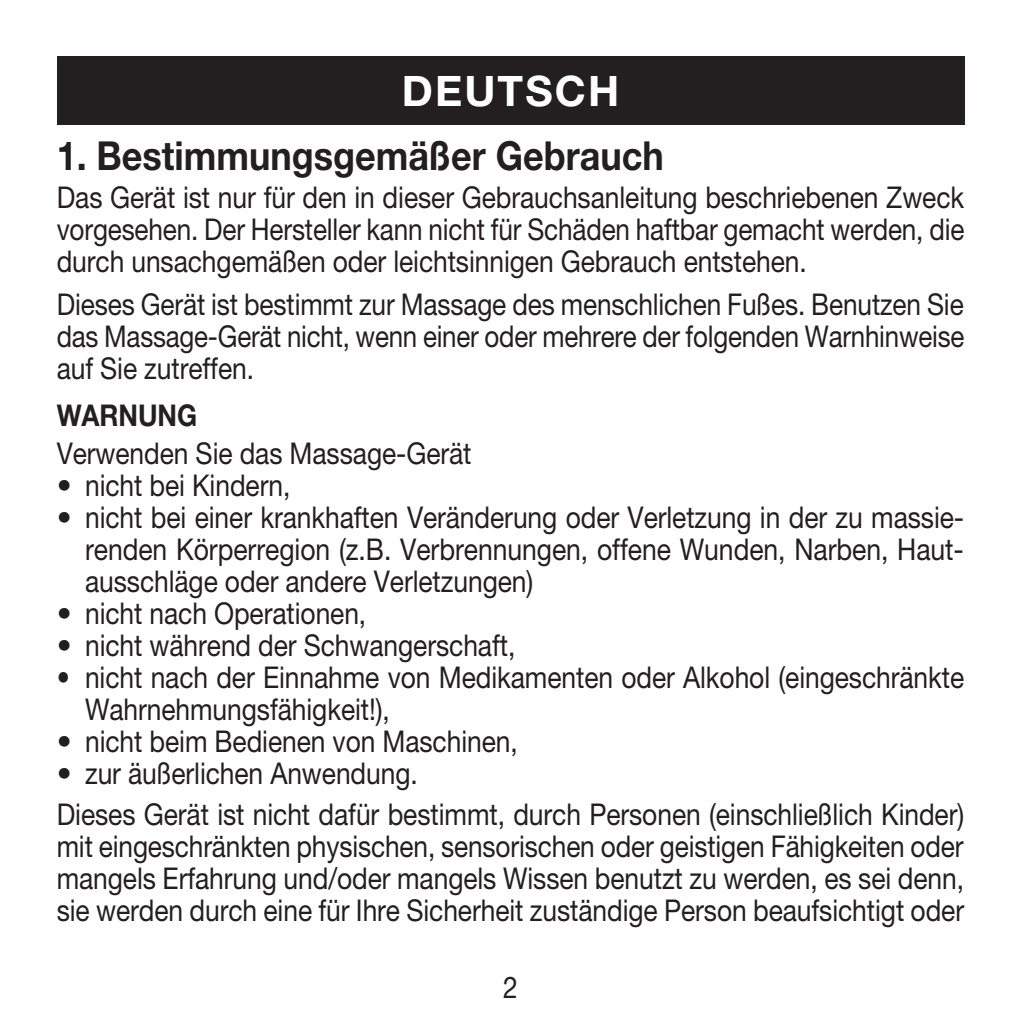
<style>
.page{position:relative;width:1021px;height:1021px;background:#fff}
.page>*{position:absolute;margin:0;border:0;box-sizing:border-box;transform-origin:0 0}
.t1{font:700 42px "Helvetica Neue LT Pro";letter-spacing:.05em;color:#fff}
.t2{font:700 40px "Helvetica Neue LT Pro";color:#231f20;scale:.9 1}
.t3{font:30px/32px "Helvetica Neue LT Pro";letter-spacing:-.005em;color:#231f20;text-align:justify}
.t4{font:30px/32px "Helvetica Neue LT Pro";letter-spacing:-.005em;color:#231f20;text-align:justify;scale:.87 1}
.t5{font:30px/32px "Helvetica Neue LT Pro";letter-spacing:-.005em;color:#231f20;text-align:justify;scale:.88 1}
.t6{font:700 30px "Helvetica Neue LT Pro";letter-spacing:-.005em;color:#231f20;scale:.88 1}
</style>
<div class="page">
<div style="left:57px;top:57px;width:907px;height:68px;background:#231f20"></div>
<h1 class="t1" style="left:402px;top:65px;width:219px">Deutsch</h1>
<h2 class="t2" style="left:57px;top:131px;width:676px">1. Bestimmungsgemäßer Gebrauch</h2>
<p class="t5" style="left:57px;top:181px;width:1032px">Das Gerät ist nur für den in dieser Gebrauchsanleitung beschriebenen Zweck vorgesehen. Der Hersteller kann nicht für Schäden haftbar gemacht werden, die durch unsachgemäßen oder leichtsinnigen Gebrauch entstehen.</p>
<p class="t4" style="left:57px;top:288px;width:1044px">Dieses Gerät ist bestimmt zur Massage des menschlichen Fußes. Benutzen Sie das Massage-Gerät nicht, wenn einer oder mehrere der folgenden Warnhinweise auf Sie zutreffen.</p>
<p class="t6" style="left:57px;top:397px;width:161px">WARNUNG</p>
<p class="t5" style="left:57px;top:436px;width:473px">Verwenden Sie das Massage-Gerät</p>
<p class="t3" style="left:57px;top:468px;width:235px">• nicht bei Kindern,</p>
<p class="t3" style="left:85px;top:500px;width:880px;text-indent:-28px">• nicht bei einer krankhaften Veränderung oder Verletzung in der zu massie&shy;renden Körperregion (z.B. Verbrennungen, offene Wunden, Narben, Haut&shy;ausschläge oder andere Verletzungen)</p>
<p class="t3" style="left:57px;top:596px;width:311px">• nicht nach Operationen,</p>
<p class="t3" style="left:57px;top:628px;width:460px">• nicht während der Schwangerschaft,</p>
<p class="t5" style="left:85px;top:660px;width:1000px;text-indent:-28px">• nicht nach der Einnahme von Medikamenten oder Alkohol (eingeschränkte<br>Wahrnehmungsfähigkeit!),</p>
<p class="t3" style="left:57px;top:724px;width:462px">• nicht beim Bedienen von Maschinen,</p>
<p class="t3" style="left:57px;top:752px;width:909px;line-height:41.2px">• zur äußerlichen Anwendung.<br>Dieses Gerät ist nicht dafür bestimmt, durch Personen (einschließlich Kinder)</p>
<p class="t4" style="left:57px;top:830px;width:1044px">mit eingeschränkten physischen, sensorischen oder geistigen Fähigkeiten oder mangels Erfahrung und/oder mangels Wissen benutzt zu werden, es sei denn, sie werden durch eine für Ihre Sicherheit zuständige Person beaufsichtigt oder</p>
<p class="t5" style="left:503px;top:970px;width:18px">2</p>
</div>
